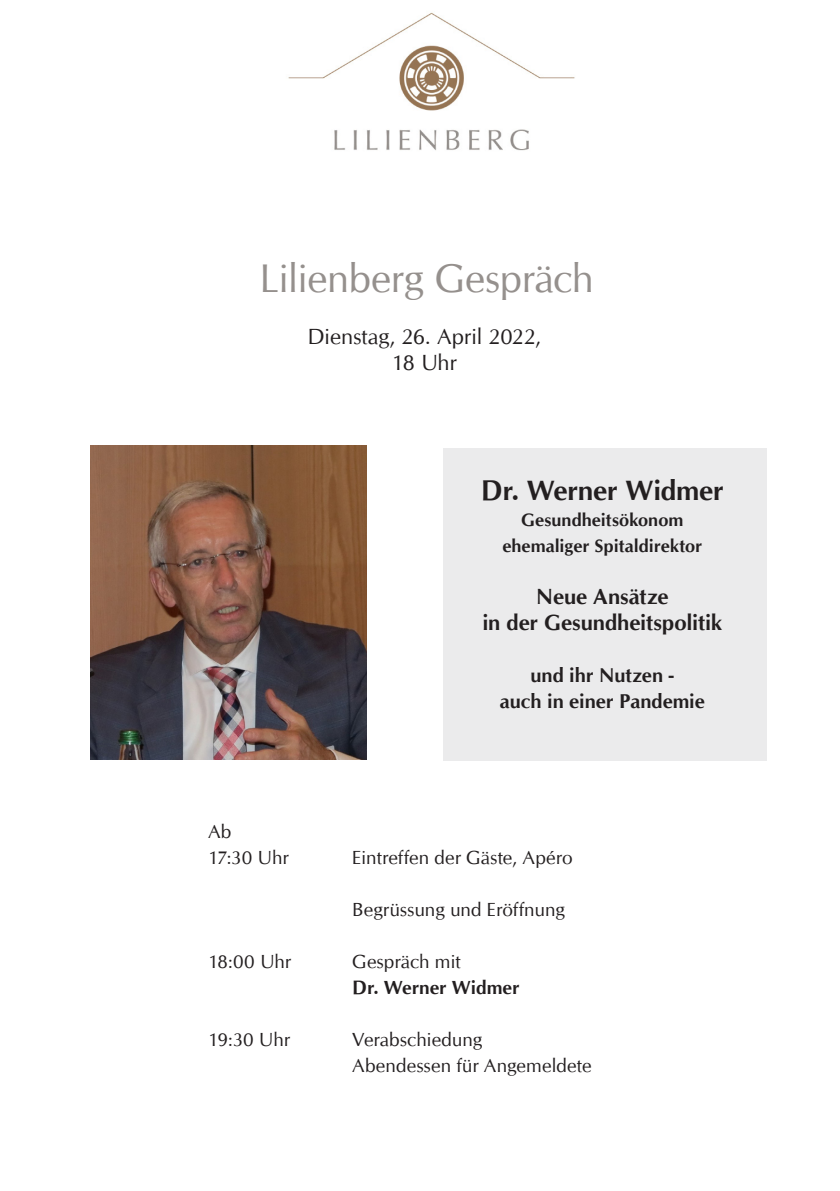
<style>
.page{position:relative;width:840px;height:1191px;background:#fff}
.page>*{position:absolute;margin:0;border:0;box-sizing:border-box;transform-origin:0 0}
.Grundschrift_9_5_13{font:40px "CG Omega";letter-spacing:-.015em;color:#95908d}
.t1{font:700 28px "CG Omega";letter-spacing:-.005em;color:#231f20}
.t2{font:700 22px/26px "CG Omega";color:#231f20;text-align:center}
.Grundschrift_9_5_13-2{font:22px/26px "CG Omega";letter-spacing:-.01em;color:#231f20;text-align:center}
.t3{font:700 20px/26px "CG Omega";color:#231f20;text-align:center}
.Grundschrift_9_5_13-3{font:19px "CG Omega";color:#231f20}
.Grundschrift_9_5_13-4{font:700 19px "CG Omega";letter-spacing:.005em;color:#231f20}
.t4{font:700 18px/26px "CG Omega";letter-spacing:.005em;color:#231f20;text-align:center}
</style>
<div class="page">
<div style="left:443px;top:448px;width:322px;height:312px;background:#ebebec"></div>
<img style="left:288px;top:12px;width:287px;height:139px">
<img style="left:91px;top:445px;width:275px;height:314px">
<p class="Grundschrift_9_5_13" style="left:259px;top:255px;width:336px">Lilienberg Gespräch</p>
<p class="Grundschrift_9_5_13-2" style="left:307px;top:324px;width:235px">Dienstag, 26. April 2022,<br>18 Uhr</p>
<p class="t1" style="left:480px;top:473px;width:244px">Dr. Werner Widmer</p>
<p class="t4" style="left:502px;top:507px;width:201px">Gesundheitsökonom ehemaliger Spitaldirektor</p>
<p class="t2" style="left:482px;top:584px;width:241px">Neue Ansätze<br>in der Gesundheitspolitik</p>
<p class="t3" style="left:499px;top:662px;width:206px">und ihr Nutzen -<br>auch in einer Pandemie</p>
<p class="Grundschrift_9_5_13-3" style="left:208px;top:820px;width:25px">Ab</p>
<p class="Grundschrift_9_5_13-3" style="left:208px;top:846px;width:82px">17:30 Uhr</p>
<p class="Grundschrift_9_5_13-3" style="left:352px;top:846px;width:222px">Eintreffen der Gäste, Apéro</p>
<p class="Grundschrift_9_5_13-3" style="left:352px;top:898px;width:214px">Begrüssung und Eröffnung</p>
<p class="Grundschrift_9_5_13-3" style="left:208px;top:950px;width:84px">18:00 Uhr</p>
<p class="Grundschrift_9_5_13-3" style="left:352px;top:950px;width:110px">Gespräch mit</p>
<p class="Grundschrift_9_5_13-4" style="left:352px;top:976px;width:169px">Dr. Werner Widmer</p>
<p class="Grundschrift_9_5_13-3" style="left:208px;top:1028px;width:83px">19:30 Uhr</p>
<p class="Grundschrift_9_5_13-3" style="left:352px;top:1028px;width:131px">Verabschiedung</p>
<p class="Grundschrift_9_5_13-3" style="left:352px;top:1054px;width:240px">Abendessen für Angemeldete</p>
</div>
